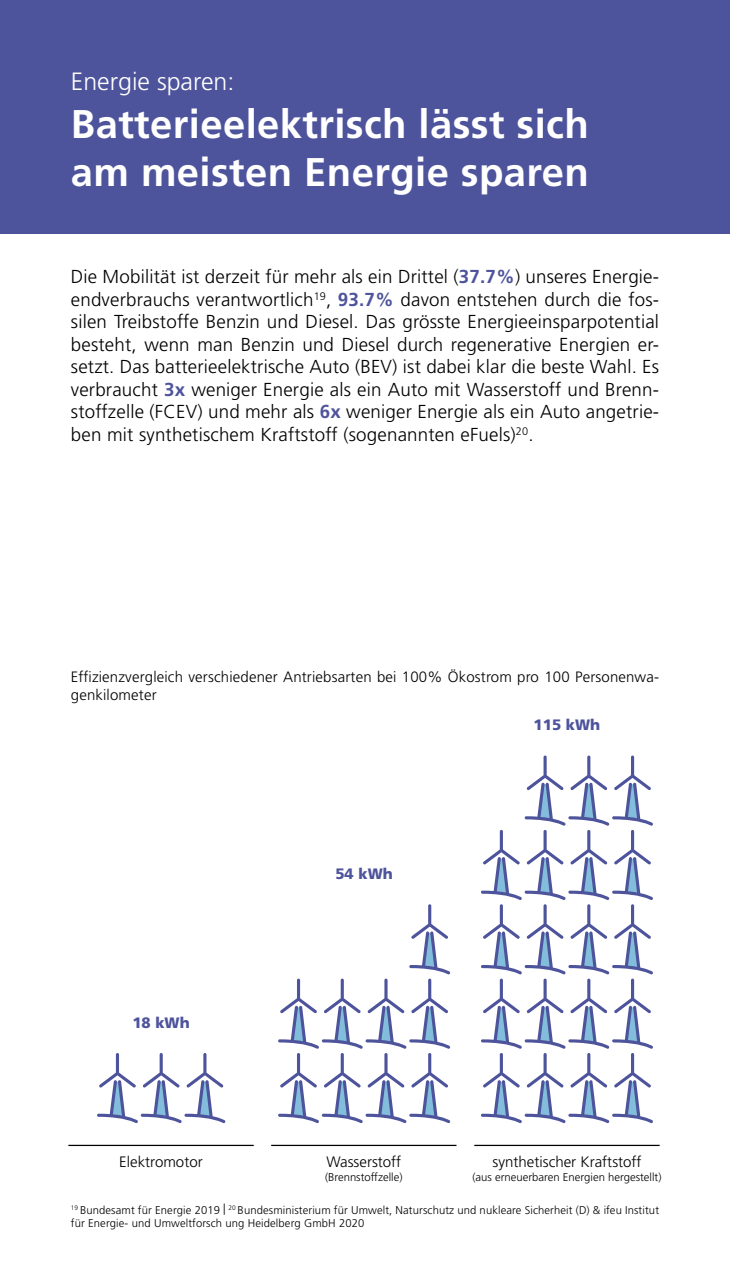
<style>
.page{position:relative;width:730px;height:1276px;background:#fff}
.page>*{position:absolute;margin:0;border:0;box-sizing:border-box;transform-origin:0 0}
.t1{font:700 40px/48px "Frutiger LT Pro";letter-spacing:.01em;color:#fff}
.t2{font:300 25px "Frutiger LT Pro";color:#fff}
.t3{font:300 18.75px/22.5px "Frutiger LT Pro";letter-spacing:.01em;color:#000;text-align:justify}
.t4{font:300 15px/18px "Frutiger LT Pro";letter-spacing:.01em;color:#000}
.t5{font:900 15px "Frutiger LT Pro";color:#4e549c}
.t6{font:300 11.25px/13.5px "Frutiger LT Pro";letter-spacing:.01em;color:#000}
.s1{font-weight:700;color:#4e549c}
</style>
<div class="page">
<div style="left:0;top:0;width:730px;height:234px;background:#4e549c"></div>
<hr style="left:68px;top:1144px;width:186px;height:2px;background:#000">
<hr style="left:474px;top:1144px;width:186px;height:2px;background:#000">
<hr style="left:271px;top:1144px;width:185px;height:2px;background:#000">
<svg style="left:278px;top:904px;width:172px;height:219px"></svg>
<svg style="left:481px;top:755px;width:172px;height:368px"></svg>
<svg style="left:97px;top:1053px;width:129px;height:70px"></svg>
<h2 class="t2" style="left:71px;top:66px;width:165px">Energie sparen:</h2>
<h1 class="t1" style="left:71px;top:100px;width:519px">Batterieelektrisch lässt sich am meisten Energie sparen</h1>
<p class="t3" style="left:71px;top:266px;width:590px">Die Mobilität ist derzeit für mehr als ein Drittel (<span class="s1">37.7%</span>) unseres Energie&shy;endverbrauchs verantwortlich<sup>19</sup>, <span class="s1">93.7%</span> davon entstehen durch die fos&shy;silen Treibstoffe Benzin und Diesel. Das grösste Energieeinsparpotential besteht, wenn man Benzin und Diesel durch regenerative Energien er&shy;setzt. Das batterieelektrische Auto (BEV) ist dabei klar die beste Wahl. Es verbraucht <span class="s1">3x</span> weniger Energie als ein Auto mit Wasserstoff und Brenn&shy;stoffzelle (FCEV) und mehr als <span class="s1">6x</span> weniger Energie als ein Auto angetrie&shy;ben mit synthetischem Kraftstoff (sogenannten eFuels)<sup>20</sup>.</p>
<p class="t4" style="left:71px;top:668px;width:590px">Effizienzvergleich verschiedener Antriebsarten bei 100% Ökostrom pro 100 Personenwa&shy;genkilometer</p>
<p class="t5" style="left:132px;top:1013px;width:59px">18 kWh</p>
<p class="t5" style="left:335px;top:865px;width:59px">54 kWh</p>
<p class="t4" style="left:119px;top:1153px;width:85px">Elektromotor</p>
<p class="t4" style="left:327px;top:1153px;width:76px">Wasserstoff</p>
<p class="t6" style="left:325px;top:1170px;width:79px">(Brennstoffzelle)</p>
<p class="t5" style="left:534px;top:716px;width:68px">115 kWh</p>
<p class="t4" style="left:493px;top:1153px;width:150px">synthetischer Kraftstoff</p>
<p class="t6" style="left:472px;top:1170px;width:191px">(aus erneuerbaren Energien hergestellt)</p>
<p class="t6" style="left:71px;top:1203px;width:590px"><sup>19</sup> Bundesamt für Energie 2019 | <sup>20</sup> Bundesministerium für Umwelt, Naturschutz und nukleare Sicherheit (D) &amp; ifeu Institut für Energie- und Umweltforsch ung Heidelberg GmbH 2020</p>
</div>
